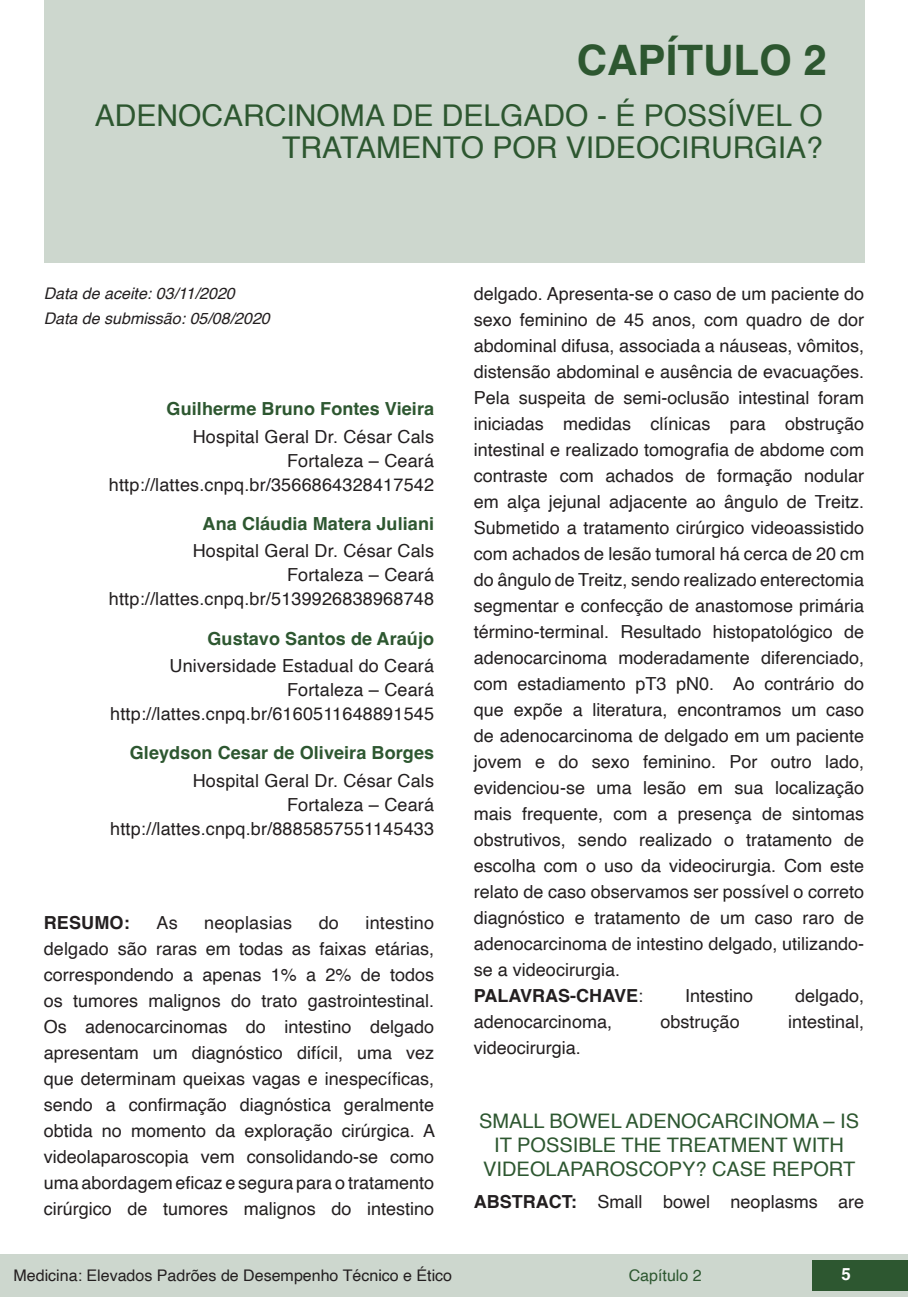
<style>
.page{position:relative;width:908px;height:1304px;background:#fff}
.page>*{position:absolute;margin:0;border:0;box-sizing:border-box;transform-origin:0 0}
.t1{font:700 42px "Helvetica";color:#2d5730}
.t2{font:30px/32px "Helvetica";color:#2d5730;text-align:right}
.t3{font:20px/24px "Helvetica";color:#2d5730;text-align:center}
.t4{font:18px/26px "Helvetica";color:#231f20;text-align:right}
.t5{font:700 18px "Helvetica";letter-spacing:.005em;color:#2d5730}
.t6{font:700 18px "Helvetica";letter-spacing:.01em;color:#231f20}
.t7{font:700 16.8px "Helvetica";color:#fff}
.t8{font:16px "Helvetica";color:#231f20}
.t9{font:italic 16px "Helvetica";color:#231f20}
.t10{font:16px "Helvetica";color:#2d5730}
.s1{font-weight:700}
</style>
<div class="page">
<div style="left:0;top:1254px;width:906px;height:43px;background:#cdd7ce"></div>
<div style="left:812px;top:1261px;width:95px;height:30px;background:#2d5730"></div>
<div style="left:44px;top:0;width:819px;height:263px;background:#cdd7ce"></div>
<h1 class="t1" style="left:576px;top:35px;width:251px">CAPÍTULO 2</h1>
<h2 class="t2" style="left:95px;top:101px;width:729px">ADENOCARCINOMA DE DELGADO - É POSSÍVEL O<br>TRATAMENTO POR VIDEOCIRURGIA?</h2>
<p class="t9" style="left:44px;top:280px;width:192px">Data de aceite: 03/11/2020</p>
<p class="t9" style="left:44px;top:306px;width:227px">Data de submissão: 05/08/2020</p>
<p class="t5" style="left:166px;top:398px;width:269px">Guilherme Bruno Fontes Vieira</p>
<p class="t4" style="left:109px;top:425px;width:326px;line-height:24px">Hospital Geral Dr. César Cals<br>Fortaleza – Ceará http://lattes.cnpq.br/3566864328417542</p>
<p class="t5" style="left:202px;top:513px;width:233px">Ana Cláudia Matera Juliani</p>
<p class="t4" style="left:109px;top:540px;width:326px;line-height:24px">Hospital Geral Dr. César Cals<br>Fortaleza – Ceará http://lattes.cnpq.br/5139926838968748</p>
<p class="t5" style="left:207px;top:627px;width:228px">Gustavo Santos de Araújo</p>
<p class="t4" style="left:110px;top:654px;width:325px;line-height:24px">Universidade Estadual do Ceará<br>Fortaleza – Ceará http://lattes.cnpq.br/6160511648891545</p>
<p class="t5" style="left:130px;top:742px;width:306px">Gleydson Cesar de Oliveira Borges</p>
<p class="t4" style="left:110px;top:769px;width:325px;line-height:24px">Hospital Geral Dr. César Cals<br>Fortaleza – Ceará http://lattes.cnpq.br/8885857551145433</p>
<p class="t6" style="left:44px;top:911px;width:88px">RESUMO:</p>
<p class="t4" style="left:156px;top:910px;width:23px">As</p>
<p class="t4" style="left:204px;top:910px;width:89px">neoplasias</p>
<p class="t4" style="left:318px;top:910px;width:22px">do</p>
<p class="t4" style="left:44px;top:910px;width:393px;text-align:justify;text-indent:322px">intestino delgado são raras em todas as faixas etárias, correspondendo a apenas 1% a 2% de todos os tumores malignos do trato gastrointestinal.<br>Os adenocarcinomas do intestino delgado apresentam um diagnóstico difícil, uma vez que determinam queixas vagas e inespecíficas, sendo a confirmação diagnóstica geralmente obtida no momento da exploração cirúrgica. A videolaparoscopia vem consolidando-se como uma abordagem eficaz e segura para o tratamento cirúrgico de tumores malignos do intestino</p>
<p class="t4" style="left:473px;top:281px;width:392px;text-align:left">delgado. Apresenta-se o caso de um paciente do sexo feminino de 45 anos, com quadro de dor abdominal difusa, associada a náuseas, vômitos, distensão abdominal e ausência de evacuações.<br>Pela suspeita de semi-oclusão intestinal foram iniciadas medidas clínicas para obstrução intestinal e realizado tomografia de abdome com contraste com achados de formação nodular em alça jejunal adjacente ao ângulo de Treitz.<br>Submetido a tratamento cirúrgico videoassistido com achados de lesão tumoral há cerca de 20 cm do ângulo de Treitz, sendo realizado enterectomia segmentar e confecção de anastomose primária término-terminal. Resultado histopatológico de adenocarcinoma moderadamente diferenciado, com estadiamento pT3 pN0. Ao contrário do que expõe a literatura, encontramos um caso de adenocarcinoma de delgado em um paciente jovem e do sexo feminino. Por outro lado, evidenciou-se uma lesão em sua localização mais frequente, com a presença de sintomas obstrutivos, sendo realizado o tratamento de escolha com o uso da videocirurgia. Com este relato de caso observamos ser possível o correto diagnóstico e tratamento de um caso raro de adenocarcinoma de intestino delgado, utilizando&shy;se a videocirurgia.<br><span class="s1">PALAVRAS-CHAVE</span>:</p>
<p class="t4" style="left:684px;top:983px;width:70px">Intestino</p>
<p class="t4" style="left:794px;top:983px;width:71px">delgado,</p>
<p class="t4" style="left:473px;top:1009px;width:140px">adenocarcinoma,</p>
<p class="t4" style="left:660px;top:1009px;width:81px">obstrução</p>
<p class="t4" style="left:787px;top:1009px;width:78px">intestinal,</p>
<p class="t4" style="left:473px;top:1035px;width:109px">videocirurgia.</p>
<p class="t3" style="left:479px;top:1110px;width:381px">SMALL BOWEL ADENOCARCINOMA – IS<br>IT POSSIBLE THE TREATMENT WITH<br>VIDEOLAPAROSCOPY? CASE REPORT</p>
<p class="t4" style="left:473px;top:1189px;width:392px"><span class="s1">ABSTRACT:</span> Small bowel neoplasms are</p>
<p class="t8" style="left:14px;top:1263px;width:440px">Medicina: Elevados Padrões de Desempenho Técnico e Ético</p>
<p class="t10" style="left:628px;top:1263px;width:74px">Capítulo 2</p>
<p class="t7" style="left:841px;top:1264px;width:11px">5</p>
</div>
